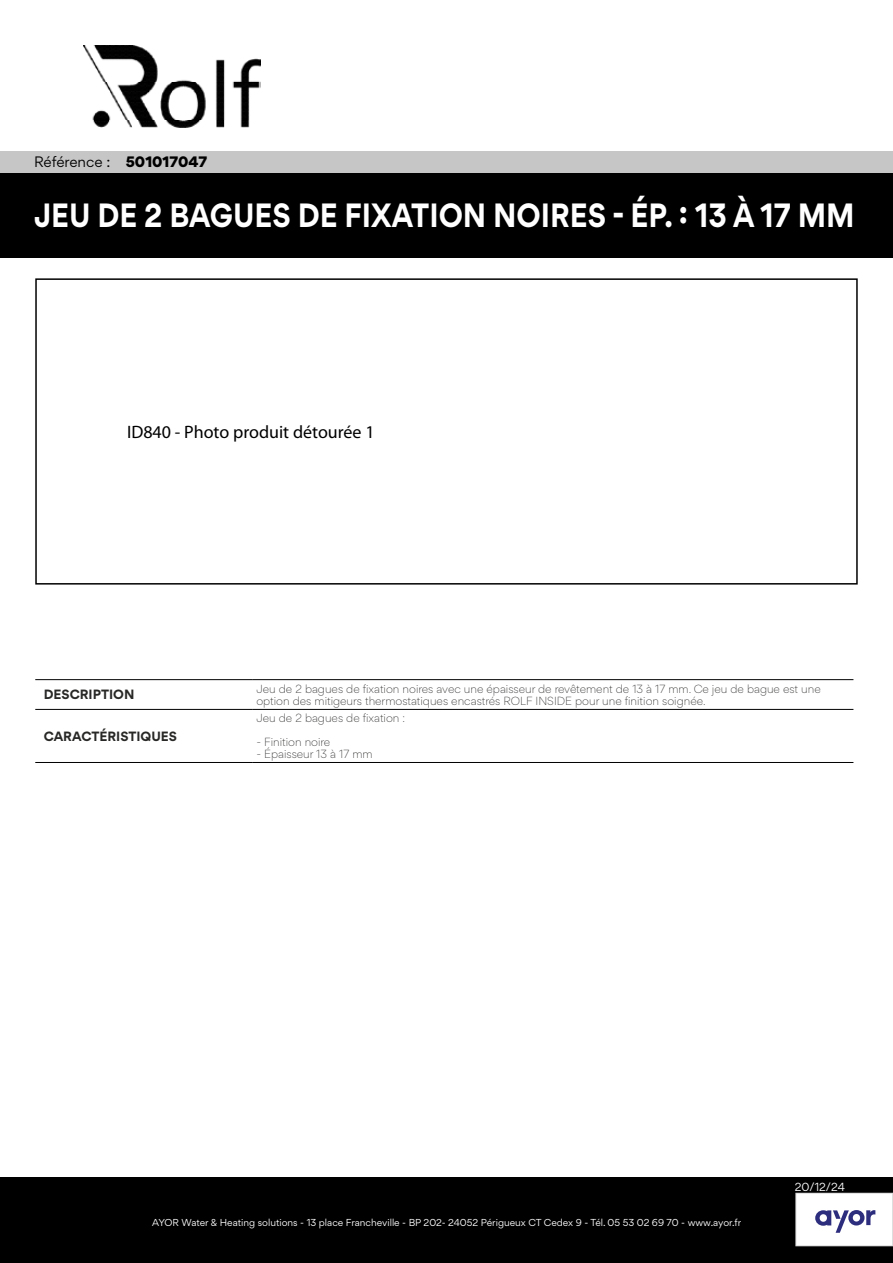
<style>
.page{position:relative;width:893px;height:1263px;background:#fff}
.page>*{position:absolute;margin:0;border:0;box-sizing:border-box;transform-origin:0 0}
.t1{font:700 30px "Gordita";color:#fff;scale:.9 1}
.t2{font:18px "Myriad Pro";color:#000}
.t3{font:13.5px "Gordita";letter-spacing:-.005em;color:#000}
.t4{font:700 12px "Gordita";color:#282827}
.t5{font:300 10.5px/12px "Gordita";color:#282827}
.t6{font:10.5px "Gordita";color:#fff}
.t7{font:9px "Gordita";color:#fff}
.s1{font-weight:900}
</style>
<div class="page">
<div style="left:0;top:1178px;width:893px;height:85px;background:#000"></div>
<div style="left:796px;top:1193px;width:97px;height:53px;background:#fff"></div>
<div style="left:795px;top:1193px;width:98px;height:53px;border:1px solid #dadada"></div>
<div style="left:0;top:172px;width:893px;height:85px;background:#000"></div>
<div style="left:35px;top:278px;width:823px;height:307px;border:2px solid #000"></div>
<svg style="left:815px;top:1210px;width:60px;height:23px"></svg>
<img style="left:84px;top:46px;width:176px;height:82px">
<div style="left:0;top:151px;width:893px;height:21px;background:#c6c6c6"></div>
<hr style="left:35px;top:679px;width:217px;height:1px;background:#000">
<hr style="left:252px;top:679px;width:601px;height:1px;background:#000">
<hr style="left:35px;top:709px;width:217px;height:1px;background:#000">
<hr style="left:252px;top:709px;width:601px;height:1px;background:#000">
<hr style="left:35px;top:762px;width:217px;height:1px;background:#000">
<hr style="left:252px;top:762px;width:601px;height:1px;background:#000">
<p class="t3" style="left:34px;top:152px;width:175px">Référence : <span class="s1">501017047</span></p>
<h1 class="t1" style="left:34px;top:191px;width:913px">JEU DE 2 BAGUES DE FIXATION NOIRES - ÉP. : 13 À 17 MM</h1>
<h2 class="t2" style="left:127px;top:421px;width:249px">ID840 - Photo produit détourée 1</h2>
<p class="t4" style="left:44px;top:685px;width:92px">DESCRIPTION</p>
<p class="t5" style="left:256px;top:682px;width:566px">Jeu de 2 bagues de fixation noires avec une épaisseur de revêtement de 13 à 17 mm. Ce jeu de bague est une option des mitigeurs thermostatiques encastrés ROLF INSIDE pour une finition soignée.</p>
<p class="t4" style="left:44px;top:727px;width:135px">CARACTÉRISTIQUES</p>
<p class="t5" style="left:256px;top:712px;width:150px">Jeu de 2 bagues de fixation :</p>
<p class="t5" style="left:256px;top:736px;width:75px">- Finition noire</p>
<p class="t5" style="left:256px;top:748px;width:118px">- Épaisseur 13 à 17 mm</p>
<p class="t7" style="left:152px;top:1216px;width:590px">AYOR Water &amp; Heating solutions - 13 place Francheville - BP 202- 24052 Périgueux CT Cedex 9 - Tél. 05 53 02 69 70 - www.ayor.fr</p>
<p class="t6" style="left:795px;top:1179px;width:52px">20/12/24</p>
</div>
